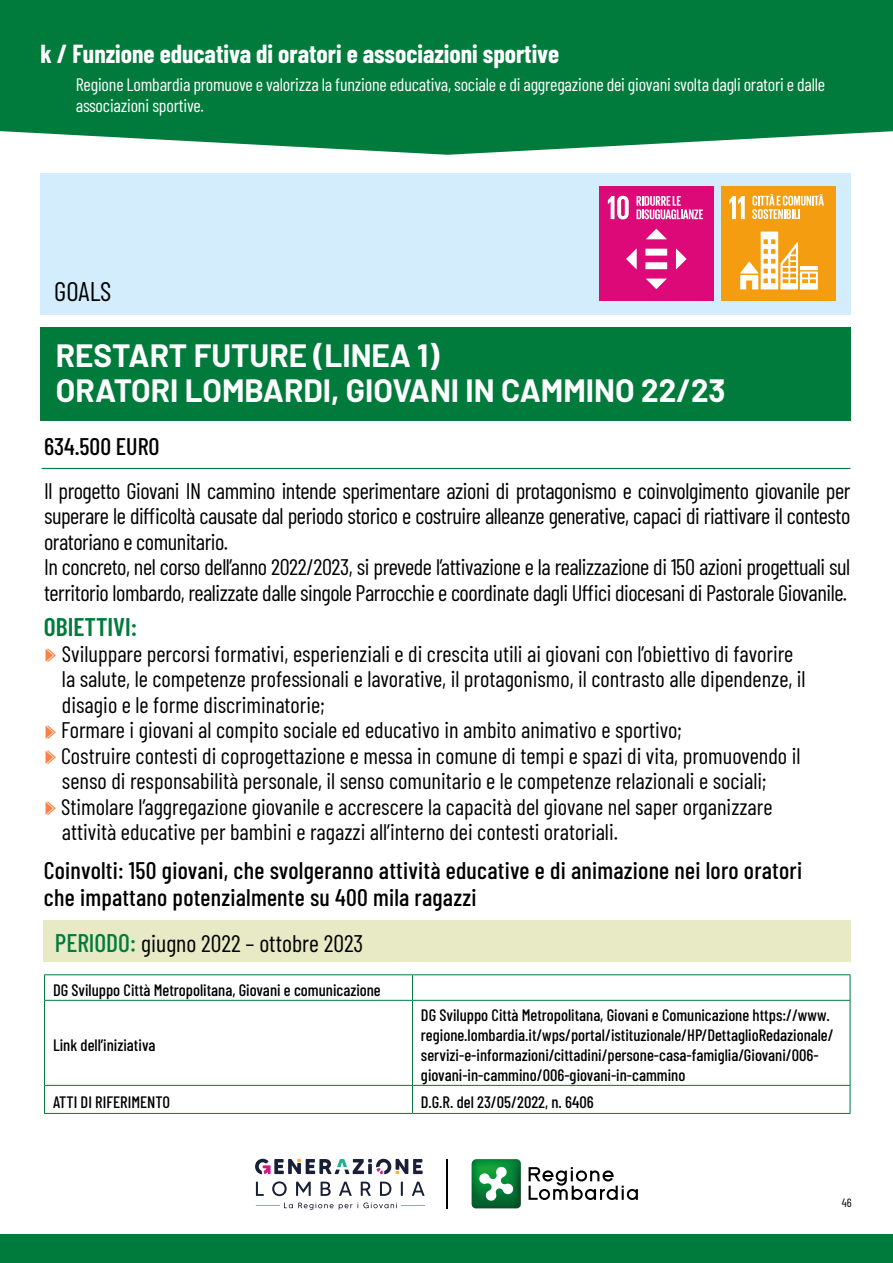
<style>
.page{position:relative;width:893px;height:1263px;background:#fff}
.page>*{position:absolute;margin:0;border:0;box-sizing:border-box;transform-origin:0 0}
.t1{font:700 31.5px/34.5px "Barlow";color:#fff}
.t2{font:27px "Barlow Condensed";color:#000}
.t3{font:700 25.5px "Barlow Condensed";color:#fff}
.t4{font:600 25.5px "Barlow Condensed";color:#007b3c}
.t5{font:500 24px/27px "Barlow Condensed";letter-spacing:.01em;color:#000}
.t6{font:24px "Barlow Condensed";color:#000}
.t7{font:22.5px "Barlow Condensed";color:#000}
.t8{font:22.5px/25.5px "Barlow Condensed";letter-spacing:-.02em;color:#000}
.t9{font:18px/21px "Barlow Condensed";letter-spacing:-.01em;color:#fff}
.t10{font:500 16.5px/19.8px "Barlow Condensed";color:#000}
.t11{font:12px "Barlow Condensed";color:#000}
.s1{font-family:"KG Arrows";color:#f88146}
.s2{font-weight:500;font-size:25.5px;color:#007b3c}
</style>
<div class="page">
<div style="left:40px;top:173px;width:810px;height:142px;background:#d4edfc"></div>
<div style="left:40px;top:328px;width:810px;height:93px;background:#007b3c"></div>
<div style="left:600px;top:186px;width:114px;height:115px;background:#dd0979"></div>
<svg style="left:608px;top:196px;width:21px;height:23px"></svg>
<div style="left:645px;top:262px;width:22px;height:7px;background:#fff"></div>
<div style="left:645px;top:249px;width:22px;height:7px;background:#fff"></div>
<svg style="left:646px;top:229px;width:21px;height:10px"></svg>
<svg style="left:676px;top:248px;width:10px;height:21px"></svg>
<svg style="left:646px;top:279px;width:21px;height:10px"></svg>
<svg style="left:626px;top:248px;width:11px;height:21px"></svg>
<svg style="left:637px;top:196px;width:66px;height:23px"></svg>
<svg style="left:472px;top:1159px;width:49px;height:49px"></svg>
<svg style="left:529px;top:1167px;width:109px;height:33px"></svg>
<hr style="left:446px;top:1159px;width:1px;height:49px;background:#000">
<svg style="left:255px;top:1158px;width:168px;height:16px"></svg>
<svg style="left:256px;top:1182px;width:8px;height:14px"></svg>
<svg style="left:272px;top:1181px;width:15px;height:15px"></svg>
<svg style="left:296px;top:1182px;width:15px;height:14px"></svg>
<svg style="left:321px;top:1182px;width:10px;height:14px"></svg>
<svg style="left:339px;top:1182px;width:13px;height:14px"></svg>
<svg style="left:361px;top:1182px;width:10px;height:14px"></svg>
<svg style="left:380px;top:1182px;width:11px;height:14px"></svg>
<svg style="left:401px;top:1182px;width:2px;height:14px"></svg>
<svg style="left:412px;top:1182px;width:13px;height:14px"></svg>
<svg style="left:256px;top:1202px;width:169px;height:8px"></svg>
<div style="left:0;top:1234px;width:893px;height:29px;background:#007b3c"></div>
<div style="left:43px;top:920px;width:808px;height:42px;background:#e7eac4"></div>
<svg style="left:45px;top:975px;width:805px;height:138px"></svg>
<hr style="left:44px;top:974px;width:368px;height:1px;background:#007b3c">
<svg style="left:44px;top:975px;width:1px;height:25px"></svg>
<hr style="left:412px;top:974px;width:438px;height:1px;background:#007b3c">
<svg style="left:412px;top:975px;width:1px;height:25px"></svg>
<svg style="left:850px;top:975px;width:1px;height:25px"></svg>
<hr style="left:44px;top:1000px;width:368px;height:1px;background:#007b3c">
<hr style="left:44px;top:1001px;width:1px;height:84px;background:#007b3c">
<hr style="left:412px;top:1000px;width:438px;height:1px;background:#007b3c">
<hr style="left:412px;top:1001px;width:1px;height:84px;background:#007b3c">
<hr style="left:850px;top:1001px;width:1px;height:84px;background:#007b3c">
<hr style="left:44px;top:1085px;width:368px;height:1px;background:#007b3c">
<svg style="left:44px;top:1086px;width:1px;height:27px"></svg>
<hr style="left:412px;top:1085px;width:438px;height:1px;background:#007b3c">
<svg style="left:412px;top:1086px;width:1px;height:27px"></svg>
<svg style="left:850px;top:1086px;width:1px;height:27px"></svg>
<hr style="left:44px;top:1113px;width:368px;height:1px;background:#007b3c">
<hr style="left:412px;top:1113px;width:438px;height:1px;background:#007b3c">
<hr style="left:42px;top:468px;width:808px;height:1px;background:#007b3c">
<svg style="left:0;top:0;width:893px;height:155px;background:#13854b"></svg>
<div style="left:721px;top:186px;width:114px;height:115px;background:#f59d10"></div>
<svg style="left:729px;top:196px;width:16px;height:23px"></svg>
<svg style="left:740px;top:232px;width:78px;height:58px"></svg>
<svg style="left:752px;top:194px;width:72px;height:25px"></svg>
<p class="t3" style="left:40px;top:36px;width:520px">k / Funzione educativa di oratori e associazioni sportive</p>
<p class="t9" style="left:76px;top:73px;width:751px">Regione Lombardia promuove e valorizza la funzione educativa, sociale e di aggregazione dei giovani svolta dagli oratori e dalle associazioni sportive.</p>
<p class="t2" style="left:54px;top:272px;width:59px">GOALS</p>
<h1 class="t1" style="left:56px;top:336px;width:671px">RESTART FUTURE (LINEA 1)<br>ORATORI LOMBARDI, GIOVANI IN CAMMINO 22/23</h1>
<p class="t5" style="left:44px;top:431px;width:117px">634.500 EURO</p>
<p class="t8" style="left:44px;top:476px;width:808px">Il progetto Giovani IN cammino intende sperimentare azioni di protagonismo e coinvolgimento giovanile per superare le difficoltà causate dal periodo storico e costruire alleanze generative, capaci di riattivare il contesto oratoriano e comunitario.<br>In concreto, nel corso dell’anno 2022/2023, si prevede l’attivazione e la realizzazione di 150 azioni progettuali sul territorio lombardo, realizzate dalle singole Parrocchie e coordinate dagli Uffici diocesani di Pastorale Giovanile.</p>
<p class="t4" style="left:44px;top:609px;width:95px">OBIETTIVI:</p>
<p class="t7" style="left:44px;top:638px;width:751px"><span class="s1">W</span> Sviluppare percorsi formativi, esperienziali e di crescita utili ai giovani con l’obiettivo di favorire</p>
<p class="t7" style="left:62px;top:663px;width:745px">la salute, le competenze professionali e lavorative, il protagonismo, il contrasto alle dipendenze, il</p>
<p class="t7" style="left:62px;top:689px;width:264px">disagio e le forme discriminatorie;</p>
<p class="t7" style="left:44px;top:714px;width:639px"><span class="s1">W</span> Formare i giovani al compito sociale ed educativo in ambito animativo e sportivo;</p>
<p class="t7" style="left:44px;top:740px;width:758px"><span class="s1">W</span> Costruire contesti di coprogettazione e messa in comune di tempi e spazi di vita, promuovendo il</p>
<p class="t7" style="left:62px;top:765px;width:706px">senso di responsabilità personale, il senso comunitario e le competenze relazionali e sociali;</p>
<p class="t7" style="left:44px;top:791px;width:730px"><span class="s1">W</span> Stimolare l’aggregazione giovanile e accrescere la capacità del giovane nel saper organizzare</p>
<p class="t7" style="left:62px;top:816px;width:557px">attività educative per bambini e ragazzi all’interno dei contesti oratoriali.</p>
<p class="t5" style="left:44px;top:855px;width:760px">Coinvolti: 150 giovani, che svolgeranno attività educative e di animazione nei loro oratori che impattano potenzialmente su 400 mila ragazzi</p>
<p class="t6" style="left:55px;top:926px;width:310px"><span class="s2">PERIODO:</span> giugno 2022 – ottobre 2023</p>
<p class="t10" style="left:53px;top:979px;width:329px">DG Sviluppo Città Metropolitana, Giovani e comunicazione</p>
<p class="t10" style="left:53px;top:1034px;width:104px">Link dell’iniziativa</p>
<p class="t10" style="left:421px;top:1004px;width:414px">DG Sviluppo Città Metropolitana, Giovani e Comunicazione https://www. regione.lombardia.it/wps/portal/istituzionale/HP/DettaglioRedazionale/ servizi-e-informazioni/cittadini/persone-casa-famiglia/Giovani/006- giovani-in-cammino/006-giovani-in-cammino</p>
<p class="t10" style="left:53px;top:1090px;width:118px">ATTI DI RIFERIMENTO</p>
<p class="t10" style="left:421px;top:1090px;width:174px">D.G.R. del 23/05/2022, n. 6406</p>
<p class="t11" style="left:842px;top:1194px;width:11px">46</p>
</div>
